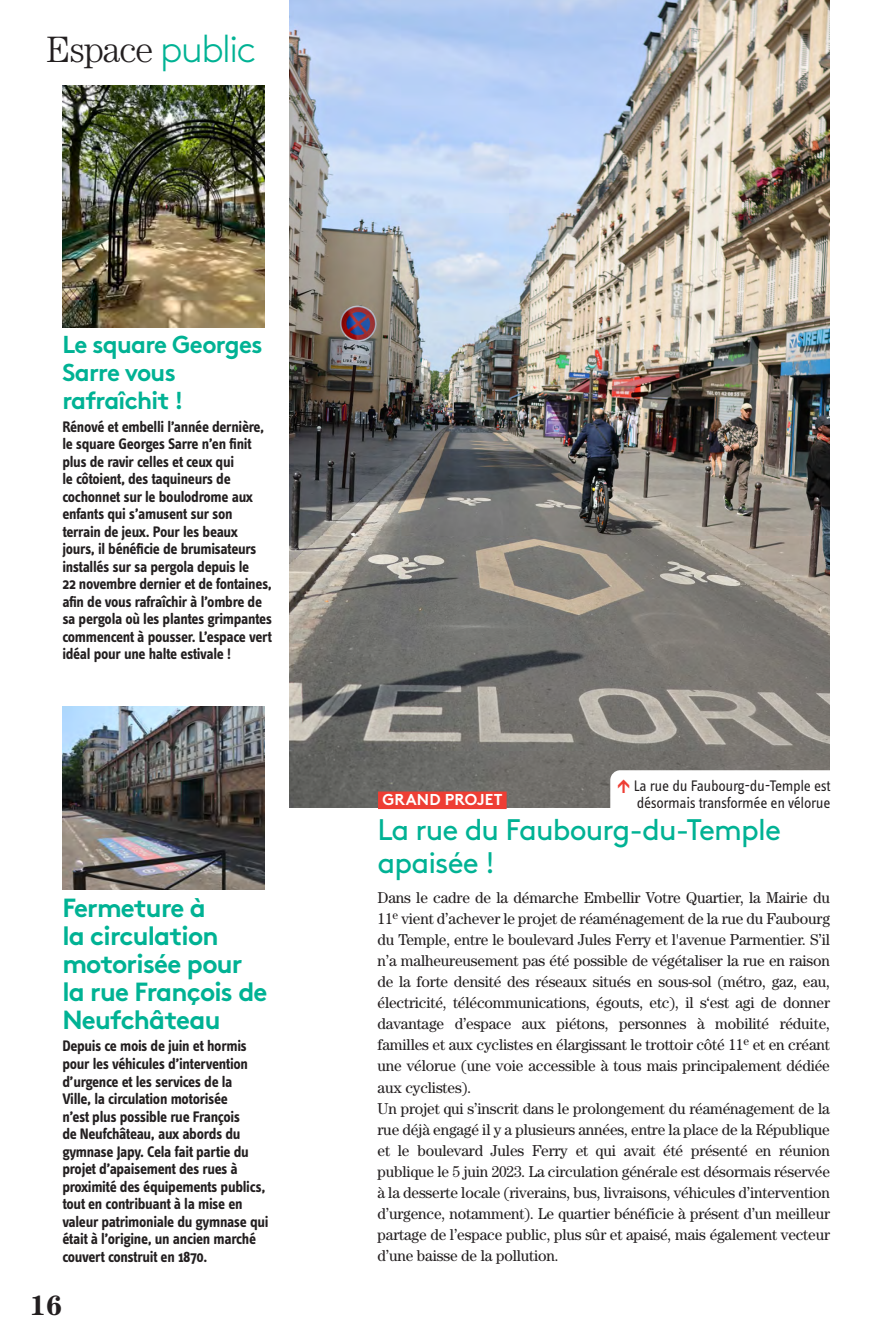
<style>
.page{position:relative;width:893px;height:1340px;background:#fff}
.page>*{position:absolute;margin:0;border:0;box-sizing:border-box;transform-origin:0 0}
.t1{font:300 36.75px "Century Std";letter-spacing:-.04em;color:#231f20}
.t2{font:29.75px/33.2px "Brown Std";letter-spacing:-.03em;color:#00b294}
.t3{font:700 28px "Century Std";color:#231f20}
.t4{font:700 26.25px/28px "Brown Std";letter-spacing:-.03em;color:#00b294}
.t5{font:700 24.5px/28px "Brown Std";letter-spacing:-.03em;color:#00b294}
.t6{font:15.75px/21px "Century Std";letter-spacing:-.01em;color:#231f20}
.t7{font:700 15.75px/17.5px "Info Text OT";letter-spacing:-.02em;color:#231f20}
.t8{font:15.75px/17.5px "Info Text OT";letter-spacing:-.02em;color:#231f20}
.t9{font:700 15.75px "Brown Std";letter-spacing:.01em;color:#fff}
.s1{font-family:"Brown Std";font-size:38.5px;color:#00b294}
</style>
<div class="page">
<img style="left:289px;top:0;width:541px;height:807px">
<div style="left:378px;top:791px;width:129px;height:18px;background:#ee3e34"></div>
<img style="left:62px;top:85px;width:202px;height:242px">
<img style="left:62px;top:706px;width:202px;height:183px">
<svg style="left:610px;top:770px;width:220px;height:38px"></svg>
<h1 class="t1" style="left:47px;top:28px;width:211px">Espace <span class="s1">public</span></h1>
<h3 class="t5" style="left:62px;top:330px;width:202px">Le square Georges<br>Sarre vous rafraîchit !</h3>
<p class="t7" style="left:62px;top:417px;width:211px">Rénové et embelli l’année dernière, le square Georges Sarre n’en finit plus de ravir celles et ceux qui<br>le côtoient, des taquineurs de cochonnet sur le boulodrome aux enfants qui s’amusent sur son terrain de jeux. Pour les beaux jours, il bénéficie de brumisateurs installés sur sa pergola depuis le<br>22 novembre dernier et de fontaines, afin de vous rafraîchir à l’ombre de sa pergola où les plantes grimpantes commencent à pousser. L’espace vert idéal pour une halte estivale !</p>
<h3 class="t4" style="left:62px;top:893px;width:207px">Fermeture à<br>la circulation motorisée pour la rue François de<br>Neufchâteau</h3>
<p class="t7" style="left:62px;top:1037px;width:208px">Depuis ce mois de juin et hormis pour les véhicules d’intervention d’urgence et les services de la<br>Ville, la circulation motorisée<br>n’est plus possible rue François<br>de Neufchâteau, aux abords du gymnase Japy. Cela fait partie du projet d’apaisement des rues à proximité des équipements publics, tout en contribuant à la mise en valeur patrimoniale du gymnase qui était à l’origine, un ancien marché couvert construit en 1870.</p>
<h3 class="t3" style="left:30px;top:1288px;width:34px">16</h3>
<p class="t8" style="left:634px;top:776px;width:198px">La rue du Faubourg-du-Temple est désormais transformée en vélorue</p>
<p class="t9" style="left:382px;top:789px;width:122px">GRAND PROJET</p>
<h2 class="t2" style="left:378px;top:813px;width:405px">La rue du Faubourg-du-Temple apaisée !</h2>
<p class="t6" style="left:377px;top:887px;width:454px">Dans le cadre de la démarche Embellir Votre Quartier, la Mairie du 11<sup>e</sup> vient d’achever le projet de réaménagement de la rue du Faubourg du Temple, entre le boulevard Jules Ferry et l'avenue Parmentier. S’il n’a malheureusement pas été possible de végétaliser la rue en raison de la forte densité des réseaux situés en sous-sol (métro, gaz, eau, électricité, télécommunications, égouts, etc), il s‘est agi de donner davantage d’espace aux piétons, personnes à mobilité réduite, familles et aux cyclistes en élargissant le trottoir côté 11<sup>e</sup> et en créant une vélorue (une voie accessible à tous mais principalement dédiée aux cyclistes).<br>Un projet qui s’inscrit dans le prolongement du réaménagement de la rue déjà engagé il y a plusieurs années, entre la place de la République et le boulevard Jules Ferry et qui avait été présenté en réunion publique le 5 juin 2023. La circulation générale est désormais réservée à la desserte locale (riverains, bus, livraisons, véhicules d’intervention d’urgence, notamment). Le quartier bénéficie à présent d’un meilleur partage de l’espace public, plus sûr et apaisé, mais également vecteur d’une baisse de la pollution.</p>
</div>
